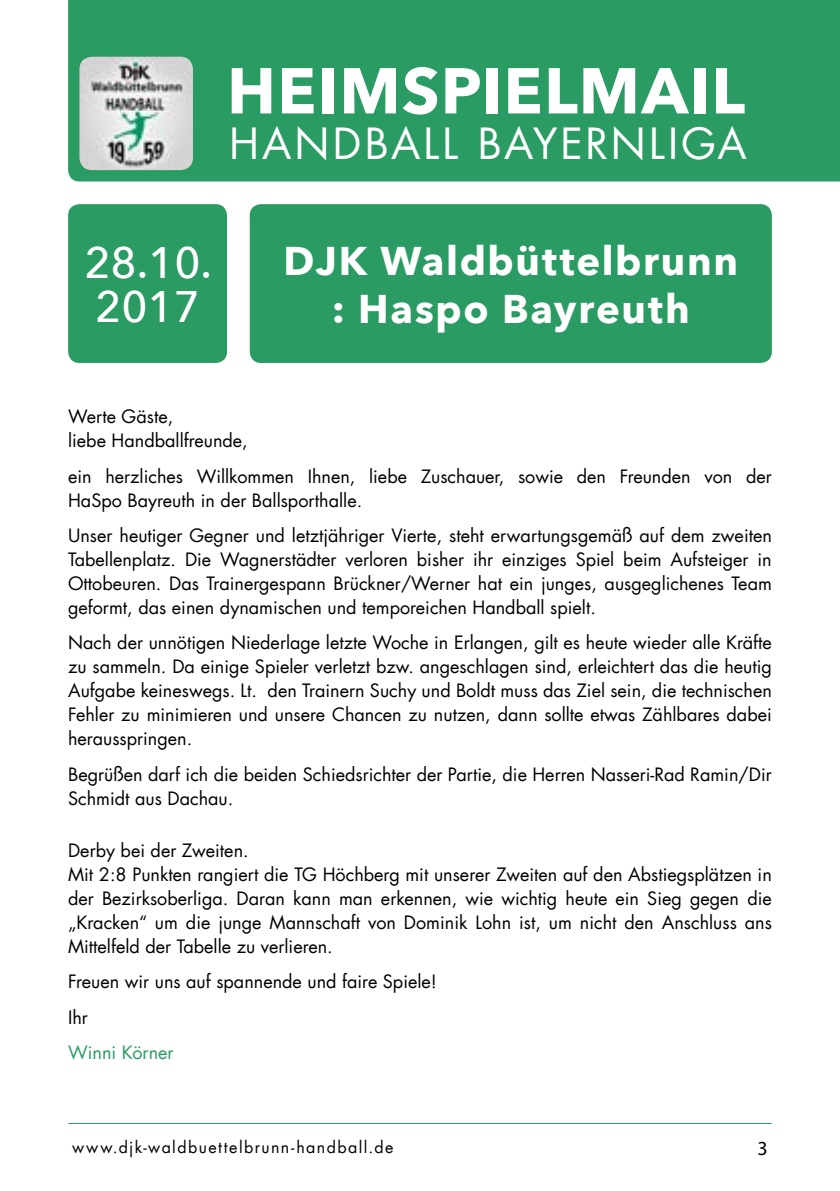
<style>
.page{position:relative;width:840px;height:1191px;background:#fff}
.page>*{position:absolute;margin:0;border:0;box-sizing:border-box;transform-origin:0 0}
.t1{font:700 64px "Avenir Next";letter-spacing:.02em;color:#fff}
.t2{font:500 44px/44px "Avenir Next";color:#fff}
.t3{font:42px "Futura Com";letter-spacing:.07em;color:#fff}
.t4{font:700 40px/48px "Avenir Next";letter-spacing:.04em;color:#fff;text-align:center}
.t5{font:20px "Myriad Pro";color:#000}
.t6{font:18px/24px "Futura Com";color:#000}
.t7{font:18px "Futura Com";color:#2a9b62}
.t8{font:16px "Futura Com";letter-spacing:.09em;color:#000}
</style>
<div class="page">
<hr style="left:69px;top:1123px;width:702px;height:1px;background:#2a9b62">
<div style="left:68px;top:0;width:771px;height:181px;background:#2a9b62"></div>
<div style="left:68px;top:204px;width:159px;height:159px;background:#2a9b62;border-radius:11px"></div>
<div style="left:249px;top:204px;width:522px;height:159px;background:#2a9b62;border-radius:11px"></div>
<img style="left:79px;top:57px;width:114px;height:113px">
<h1 class="t1" style="left:227px;top:36px;width:519px">HeimspielMail</h1>
<h3 class="t3" style="left:229px;top:115px;width:519px">Handball Bayernliga</h3>
<h2 class="t2" style="left:84px;top:239px;width:129px">28.10.<br>2017</h2>
<h3 class="t4" style="left:283px;top:236px;width:456px">DjK Waldbüttelbrunn : Haspo Bayreuth</h3>
<p class="t6" style="left:68px;top:404px;width:181px">Werte Gäste,<br>liebe Handballfreunde,</p>
<p class="t6" style="left:68px;top:464px;width:704px">ein herzliches Willkommen I hnen, liebe Zuschauer, sowie den Freunden von der<br>HaSpo Bayreuth in der Ballsporthalle.</p>
<p class="t6" style="left:68px;top:523px;width:705px;text-align:justify">Unser heutiger Gegner und letztjähriger Vierte, steht erwartungsgemäß auf dem zweiten Tabellenplatz. Die Wagnerstädter verloren bisher ihr einziges Spiel beim Aufsteiger in Ottobeuren. Das Trainergespann Brückner/Werner hat ein junges, ausgeglichenes Team geformt, das einen dynamischen und temporeichen Handball spielt.</p>
<p class="t6" style="left:68px;top:630px;width:705px;text-align:justify">Nach der unnötigen N iederlage letzte Woche in Erlangen, gilt es heute wieder alle Kräfte zu sammeln. Da einige Spieler verletzt bzw. angeschlagen sind, erleichtert das die heutig Aufgabe keineswegs. Lt. den Trainern Suchy und Boldt muss das Ziel sein, die technischen Fehler zu minimieren und unsere Chancen zu nutzen, dann sollte etwas Zählbares dabei herausspringen.</p>
<p class="t6" style="left:68px;top:761px;width:704px">Begrüßen darf ich die beiden Schiedsrichter der Partie, die Herren Nasseri-Rad Ramin/Dir<br>Schmidt aus Dachau.</p>
<p class="t6" style="left:68px;top:838px;width:705px">Derby bei der Zweiten.<br>Mit 2:8 Punkten rangiert die TG Höchberg mit unserer Zweiten auf den Abstiegsplätzen in der Bezirksoberliga. Daran kann man erkennen, wie wichtig heute ein Sieg gegen die „Kracken“ um die junge Mannschaft von Dominik Lohn ist, um nicht den Anschluss ans Mittelfeld der Tabelle zu verlieren.</p>
<p class="t6" style="left:68px;top:963px;width:370px;line-height:35.4px">Freuen wir uns auf spannende und faire Spiele!<br>Ihr</p>
<p class="t7" style="left:68px;top:1040px;width:107px">Winni Körner</p>
<p class="t8" style="left:72px;top:1136px;width:322px">www.djk-waldbuettelbrunn-handball.de</p>
<p class="t5" style="left:757px;top:1136px;width:12px">3</p>
</div>
